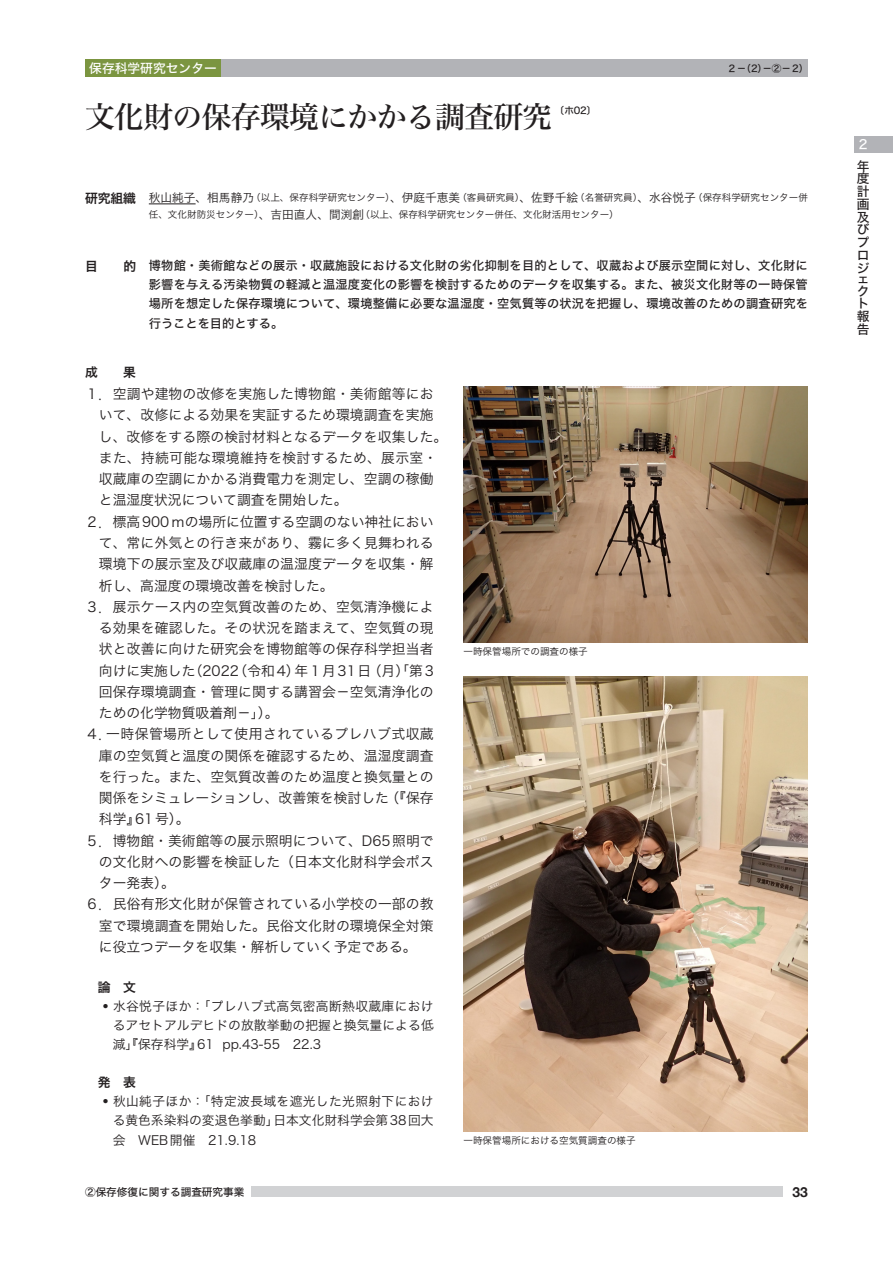
<style>
.page{position:relative;width:893px;height:1263px;background:#fff}
.page>*{position:absolute;margin:0;border:0;box-sizing:border-box;transform-origin:0 0}
.t1{font:29.7px "Hira Min Std W5";letter-spacing:-.02em;color:#231f20}
._3_5_-3_5{font:13.8px/21.3px "Hira Kaku Pro N W3";letter-spacing:.01em;color:#231f20;text-align:justify}
.t2{font:700 13.8px "Helvetica Neue";color:#231f20}
._3_5_-3_5-2{font:12.75px/19.2px "Hira Kaku Pro N W3";letter-spacing:.005em;color:#231f20;text-align:justify}
.t3{font:12.75px/12.8px "Hira Kaku Std W5";color:#231f20;text-align:justify}
.t4{font:12.75px/21.3px "Hira Kaku Std W5";color:#fff}
._3_5_-3_5-3{font:12.75px "Hira Kaku Pro N W6";color:#231f20}
.t5{font:12.15px/19px "Hira Kaku Std W5";letter-spacing:.02em;color:#231f20;text-align:justify}
.t6{font:10.65px "Hira Kaku Std W5";color:#231f20}
.本文{font:9.6px/16.5px "Hira Kaku Pro N W3";color:#231f20}
.t7{font:9.6px "Hira Kaku Std W5";color:#231f20}
.s1{font-family:"Hira Kaku Pro N W6";font-size:12.75px}
.s2{font-size:11.7px}
.s3{color:#231f20}
</style>
<div class="page">
<hr style="left:149px;top:204px;width:47px;height:1px;background:#231f20">
<img style="left:463px;top:387px;width:345px;height:255px">
<div style="left:85px;top:60px;width:136px;height:17px;background:#7b9540"></div>
<div style="left:221px;top:60px;width:587px;height:17px;background:#b2b3b7"></div>
<img style="left:463px;top:676px;width:345px;height:455px">
<div style="left:251px;top:1186px;width:531px;height:11px;background:#d1d2d4"></div>
<div style="left:855px;top:136px;width:38px;height:17px;background:#b2b3b7"></div>
<p class="t4" style="left:89px;top:58px;width:129px">保存科学研究センター</p>
<p class="t1" style="left:85px;top:96px;width:469px">文化財の保存環境にかかる調査研究</p>
<p class="t7" style="left:555px;top:103px;width:43px">〔ホ02〕</p>
<p class="t7" style="left:727px;top:61px;width:83px">２－（2）－②－2）</p>
<p class="本文" style="left:149px;top:189px;width:661px;text-indent:-64px"><span class="s1">研究組織　</span><span class="s2">秋山純子、相馬静乃</span>（以上、保存科学研究センター）<span class="s2">、伊庭千恵美</span>（客員研究員）<span class="s2">、佐野千絵</span>（名誉研究員）<span class="s2">、水谷悦子</span>（保存科学研究センター併任、文化財防災センター）<span class="s2">、吉田直人、間渕創</span>（以上、保存科学研究センター併任、文化財活用センター）</p>
<p class="t5" style="left:149px;top:256px;width:661px;text-indent:-64px"><span class="s1">目　　的</span> 博物館・美術館などの展示・収蔵施設における文化財の劣化抑制を目的として、収蔵および展示空間に対し、文化財に影響を与える汚染物質の軽減と温湿度変化の影響を検討するためのデータを収集する。また、被災文化財等の一時保管場所を想定した保存環境について、環境整備に必要な温湿度・空気質等の状況を把握し、環境改善のための調査研究を行うことを目的とする。</p>
<p class="_3_5_-3_5-3" style="left:85px;top:361px;width:53px">成　　果</p>
<p class="_3_5_-3_5" style="left:99px;top:382px;width:350px;text-align:left;text-indent:-14px">１．空調や建物の改修を実施した博物館・美術館等において、改修による効果を実証するため環境調査を実施し、改修をする際の検討材料となるデータを収集した。また、持続可能な環境維持を検討するため、展示室・収蔵庫の空調にかかる消費電力を測定し、空調の稼働と温湿度状況について調査を開始した。</p>
<p class="_3_5_-3_5" style="left:99px;top:510px;width:336px;text-indent:-14px">２．標高900ｍの場所に位置する空調のない神社において、常に外気との行き来があり、霧に多く見舞われる環境下の展示室及び収蔵庫の温湿度データを収集・解析し、高湿度の環境改善を検討した。</p>
<p class="_3_5_-3_5" style="left:99px;top:595px;width:336px;text-indent:-14px">３．展示ケース内の空気質改善のため、空気清浄機による効果を確認した。その状況を踏まえて、空気質の現状と改善に向けた研究会を博物館等の保存科学担当者向けに実施した（2022（令和4）年１月31日（月）「第3回保存環境調査・管理に関する講習会－空気清浄化のための化学物質吸着剤－」）。</p>
<p class="_3_5_-3_5" style="left:99px;top:722px;width:336px;text-indent:-14px">４．一時保管場所として使用されているプレハブ式収蔵庫の空気質と温度の関係を確認するため、温湿度調査を行った。また、空気質改善のため温度と換気量との関係をシミュレーションし、改善策を検討した（『保存科学』61号）。</p>
<p class="_3_5_-3_5" style="left:99px;top:829px;width:336px;text-indent:-14px">５．博物館・美術館等の展示照明について、D65照明での文化財への影響を検証した（日本文化財科学会ポスター発表）。</p>
<p class="_3_5_-3_5" style="left:99px;top:893px;width:336px;text-indent:-14px">６．民俗有形文化財が保管されている小学校の一部の教室で環境調査を開始した。民俗文化財の環境保全対策に役立つデータを収集・解析していく予定である。</p>
<p class="_3_5_-3_5-3" style="left:98px;top:976px;width:40px">論　文</p>
<p class="_3_5_-3_5-2" style="left:113px;top:995px;width:323px;text-indent:-11px"><sup>・</sup>水谷悦子ほか：「プレハブ式高気密高断熱収蔵庫におけるアセトアルデヒドの放散挙動の把握と換気量による低減」『保存科学』61 pp.43-55　22.3</p>
<p class="_3_5_-3_5-3" style="left:98px;top:1071px;width:40px">発　表</p>
<p class="_3_5_-3_5-2" style="left:113px;top:1091px;width:323px;text-indent:-11px"><sup>・</sup>秋山純子ほか：「特定波長域を遮光した光照射下における黄色系染料の変退色挙動」日本文化財科学会第38回大会　WEB開催　21.9.18</p>
<p class="t6" style="left:85px;top:1184px;width:161px">②保存修復に関する調査研究事業</p>
<p class="本文" style="left:463px;top:642px;width:126px">一時保管場所での調査の様子</p>
<p class="本文" style="left:463px;top:1132px;width:174px">一時保管場所における空気質調査の様子</p>
<p class="t2" style="left:793px;top:1183px;width:17px">33</p>
<p class="t4" style="left:857px;top:134px;width:14px">２<span class="s3">年</span></p>
<p class="t3" style="left:857px;top:172px;width:14px">度計画及びプロジ</p>
<p class="t3" style="left:857px;top:272px;width:14px">ェクト報告</p>
</div>
